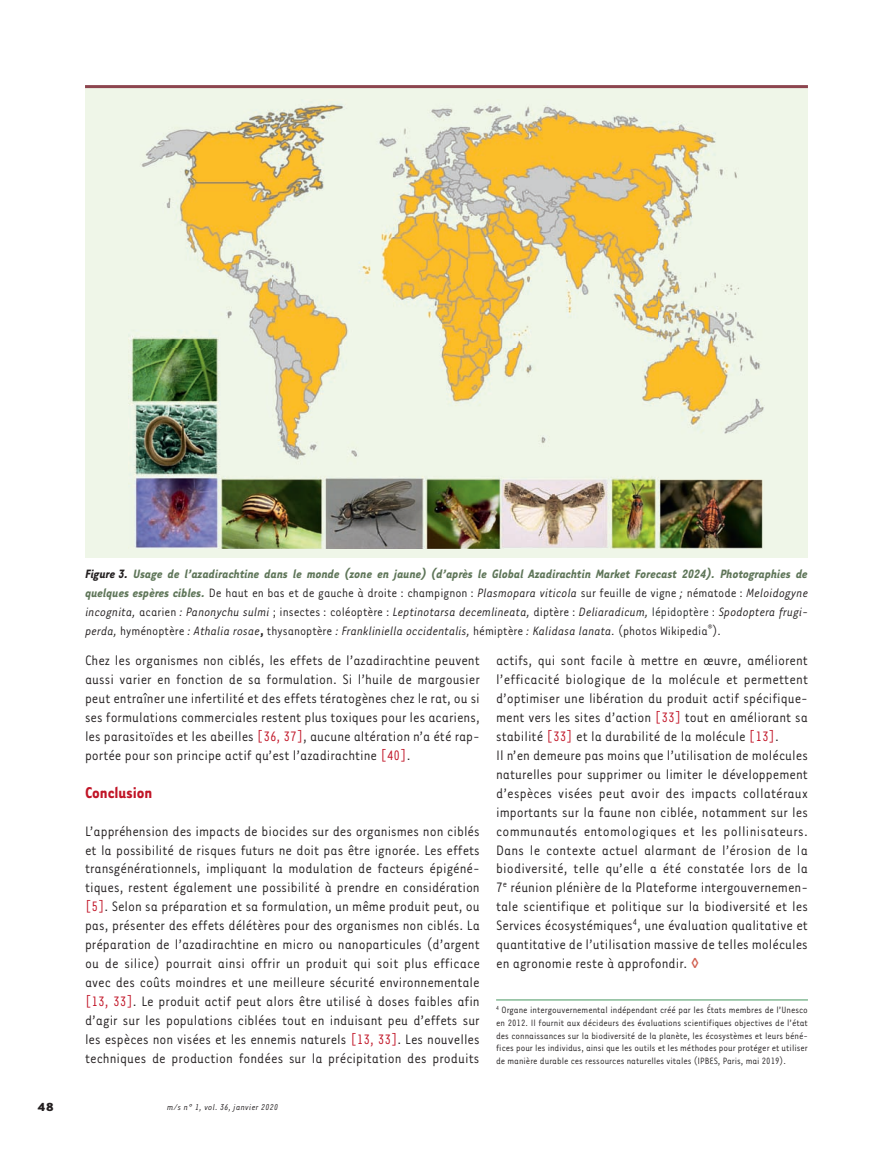
<style>
.page{position:relative;width:893px;height:1149px;background:#fff}
.page>*{position:absolute;margin:0;border:0;box-sizing:border-box;transform-origin:0 0}
.t1{font:700 18px "Tarzana Narrow";color:#c11527}
.t2{font:15.75px/18.9px "Tarzana Narrow";color:#231f20;text-align:justify}
.t3{font:italic 13.95px/18.9px "Tarzana Narrow";color:#231f20;text-align:justify}
.t4{font:700 13.5px "Tarzana Wide";color:#231f20}
.t5{font:10.5px/12.6px "Tarzana Narrow";color:#231f20;text-align:justify}
.t6{font:italic 9.75px "Tarzana Narrow";letter-spacing:.025em;color:#231f20}
.s1{font-weight:700}
.s2{font-weight:700;color:#5f7659}
.s3{font-style:normal}
.s4{font-style:normal;color:#262a2c}
.s5{font-weight:700;font-style:normal}
.s6{color:#c11527}
</style>
<div class="page">
<hr style="left:496px;top:998px;width:312px;height:2px;background:#84ba95">
<div style="left:85px;top:85px;width:723px;height:472px;background:#eff6e8"></div>
<img style="left:131px;top:104px;width:633px;height:444px">
<hr style="left:85px;top:85px;width:723px;height:3px;background:#8d454f">
<p class="t3" style="left:85px;top:563px;width:724px"><span class="s1">Figure 3.</span> <span class="s2">Usage de l’azadirachtine dans le monde (zone en jaune) (d’après le Global Azadirachtin Market Forecast 2024). Photographies de quelques espères cibles.</span> <span class="s3">De haut en bas et de gauche à droite : champignon :</span> Plasmopara viticola <span class="s3">sur feuille de vigne</span> ; <span class="s3">nématode :</span> Meloidogyne incognita, <span class="s3">acarien</span> : Panonychu sulmi <span class="s3">; insectes : coléoptère :</span> Leptinotarsa decemlineata, <span class="s3">diptère :</span> Deliaradicum, <span class="s4">lépidoptère :</span> Spodoptera frugi&shy;perda, <span class="s3">hyménoptère</span> : Athalia rosae<span class="s5">,</span> <span class="s3">thysanoptère</span> : Frankliniella occidentalis, <span class="s3">hémiptère</span> : Kalidasa lanata. <span class="s3">(photos Wikipedia</span><sup>®</sup><span class="s3">).</span></p>
<p class="t2" style="left:85px;top:650px;width:396px">Chez les organismes non ciblés, les effets de l’azadirachtine peuvent aussi varier en fonction de sa formulation. Si l’huile de margousier peut entraîner une infertilité et des effets tératogènes chez le rat, ou si ses formulations commerciales restent plus toxiques pour les acariens, les parasitoïdes et les abeilles <span class="s6">[36, 37]</span>, aucune altération n’a été rap&shy;portée pour son principe actif qu’est l’azadirachtine <span class="s6">[40]</span>.</p>
<p class="t1" style="left:85px;top:780px;width:69px">Conclusion</p>
<p class="t2" style="left:85px;top:820px;width:396px">L’appréhension des impacts de biocides sur des organismes non ciblés et la possibilité de risques futurs ne doit pas être ignorée. Les effets transgénérationnels, impliquant la modulation de facteurs épigéné&shy;tiques, restent également une possibilité à prendre en considération <span class="s6">[5]</span>. Selon sa préparation et sa formulation, un même produit peut, ou pas, présenter des effets délétères pour des organismes non ciblés. La préparation de l’azadirachtine en micro ou nanoparticules (d’argent ou de silice) pourrait ainsi offrir un produit qui soit plus efficace avec des coûts moindres et une meilleure sécurité environnementale <span class="s6">[13, 33]</span>. Le produit actif peut alors être utilisé à doses faibles afin d’agir sur les populations ciblées tout en induisant peu d’effets sur les espèces non visées et les ennemis naturels <span class="s6">[13, 33]</span>. Les nouvelles techniques de production fondées sur la précipitation des produits</p>
<p class="t4" style="left:38px;top:1097px;width:18px">48</p>
<p class="t6" style="left:167px;top:1100px;width:112px">m/s n° 1, vol. 36, janvier 2020</p>
<p class="t2" style="left:496px;top:650px;width:314px;text-align:left">actifs, qui sont facile à mettre en œuvre, améliorent l’efficacité biologique de la molécule et permettent d’optimiser une libération du produit actif spécifique&shy;ment vers les sites d’action <span class="s6">[33]</span> tout en améliorant sa stabilité <span class="s6">[33]</span> et la durabilité de la molécule <span class="s6">[13]</span>.<br>Il n’en demeure pas moins que l’utilisation de molécules naturelles pour supprimer ou limiter le développement d’espèces visées peut avoir des impacts collatéraux importants sur la faune non ciblée, notamment sur les communautés entomologiques et les pollinisateurs.<br>Dans le contexte actuel alarmant de l’érosion de la biodiversité, telle qu’elle a été constatée lors de la 7<sup>e</sup> réunion plénière de la Plateforme intergouvernemen&shy;tale scientifique et politique sur la biodiversité et les Services écosystémiques<sup>4</sup>, une évaluation qualitative et quantitative de l’utilisation massive de telles molécules en agronomie reste à approfondir.</p>
<p class="t5" style="left:496px;top:1003px;width:313px"><sup>4</sup> Organe intergouvernemental indépendant créé par les États membres de l’Unesco en 2012. Il fournit aux décideurs des évaluations scientifiques objectives de l’état des connaissances sur la biodiversité de la planète, les écosystèmes et leurs béné&shy;fices pour les individus, ainsi que les outils et les méthodes pour protéger et utiliser de manière durable ces ressources naturelles vitales (IPBES, Paris, mai 2019).</p>
</div>
